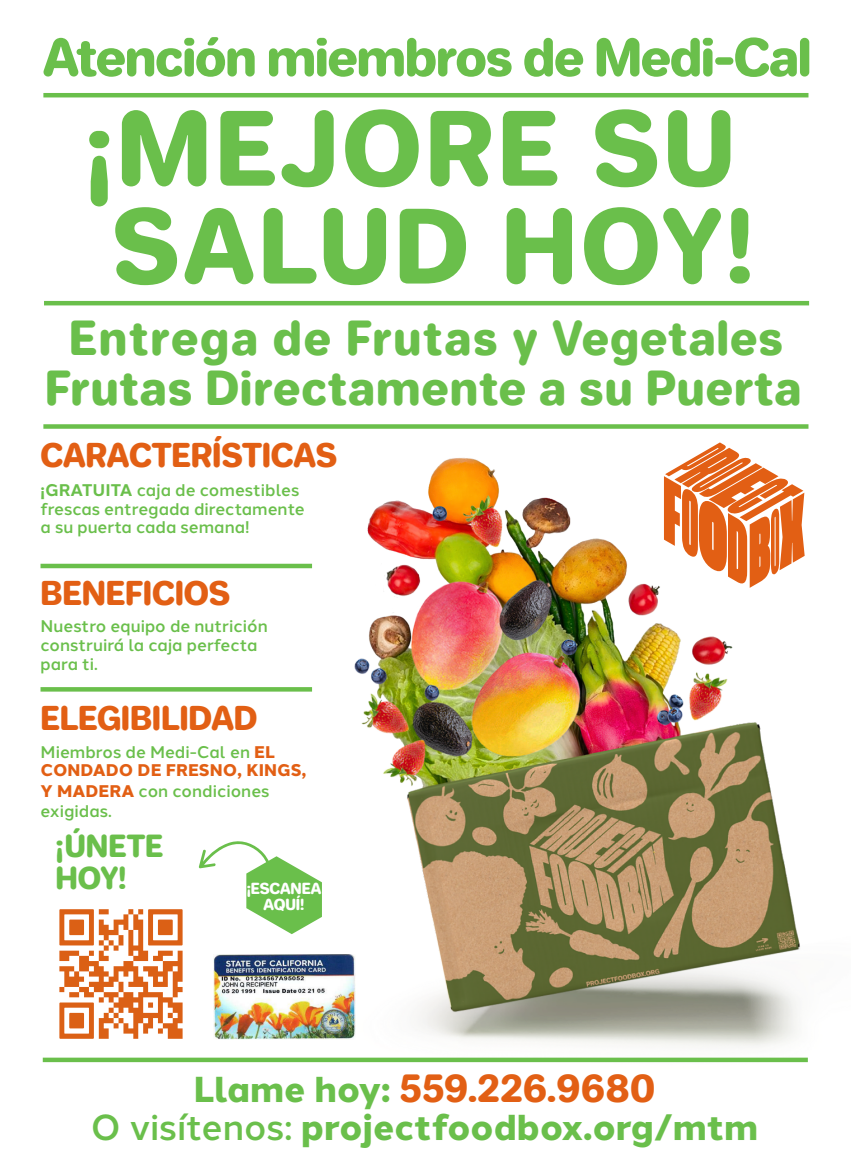
<style>
.page{position:relative;width:851px;height:1175px;background:#fff}
.page>*{position:absolute;margin:0;border:0;box-sizing:border-box;transform-origin:0 0}
.t1{font:700 99px/97.9px "Jellee";letter-spacing:.04em;color:#6abf4b}
.t2{font:700 50.18px "Jellee";letter-spacing:-.03em;color:#6abf4b}
.t3{font:700 45px "Jellee";letter-spacing:.02em;color:#6abf4b}
.t4{font:800 36px "Halcom";color:#6abf4b}
.t5{font:700 36px "Jellee";color:#e25f14}
.t6{font:700 31.5px "Jellee";letter-spacing:-.01em;color:#e25f14}
.t7{font:700 29.25px/31.5px "Jellee";color:#6abf4b}
.t8{font:500 16.88px/18.7px "Halcom";color:#6abf4b}
.t9{font:700 14.62px/16px "Jellee";letter-spacing:-.01em;color:#fff;text-align:center}
.s1{font-weight:700}
.s2{font-weight:800;color:#e25f14}
.s3{font-family:"Halcom";font-weight:800;color:#6abf4b}
.s4{font-weight:500}
</style>
<div class="page">
<div style="left:43px;top:424px;width:765px;height:5px;background:#6abf4b"></div>
<img style="left:236px;top:457px;width:572px;height:606px">
<svg style="left:664px;top:442px;width:140px;height:146px"></svg>
<div style="left:43px;top:1057px;width:764px;height:5px;background:#6abf4b"></div>
<hr style="left:40px;top:564px;width:272px;height:4px;background:#6abf4b">
<svg style="left:40px;top:687px;width:272px;height:4px"></svg>
<svg style="left:199px;top:839px;width:123px;height:95px"></svg>
<hr style="left:43px;top:93px;width:765px;height:4px;background:#6abf4b">
<hr style="left:44px;top:301px;width:765px;height:4px;background:#6abf4b">
<img style="left:59px;top:909px;width:124px;height:130px">
<img style="left:213px;top:955px;width:142px;height:84px">
<h2 class="t2" style="left:43px;top:26px;width:770px">Atención miembros de Medi-Cal</h2>
<h1 class="t1" style="left:85px;top:98px;width:670px">¡MEJORE SU<br>SALUD HOY!</h1>
<h3 class="t3" style="left:69px;top:309px;width:715px">Entrega de Frutas y Vegetales</h3>
<h3 class="t3" style="left:45px;top:360px;width:757px">Frutas Directamente a su Puerta</h3>
<h3 class="t6" style="left:40px;top:435px;width:298px">CARACTERÍSTICAS</h3>
<p class="t8" style="left:40px;top:479px;width:266px"><span class="s1">¡GRATUITA</span> caja de comestibles frescas entregada directamente a su puerta cada semana!</p>
<h3 class="t6" style="left:40px;top:573px;width:191px">BENEFICIOS</h3>
<p class="t8" style="left:40px;top:615px;width:229px">Nuestro equipo de nutrición construirá la caja perfecta para ti.</p>
<h3 class="t6" style="left:40px;top:698px;width:218px">ELEGIBILIDAD</h3>
<p class="t8" style="left:40px;top:740px;width:267px;line-height:19.8px">Miembros de Medi-Cal en <span class="s2">EL<br>CONDADO DE FRESNO, KINGS,<br>Y MADERA</span> con condiciones exigidas.</p>
<h3 class="t7" style="left:55px;top:830px;width:110px">¡ÚNETE<br>HOY!</h3>
<p class="t9" style="left:247px;top:880px;width:76px">¡ESCANEA<br>AQUÍ!</p>
<h3 class="t5" style="left:193px;top:1065px;width:463px"><span class="s3">Llame hoy:</span> 559.226.9680</h3>
<h3 class="t4" style="left:91px;top:1098px;width:669px"><span class="s4">O visítenos:</span> projectfoodbox.org/mtm</h3>
</div>
